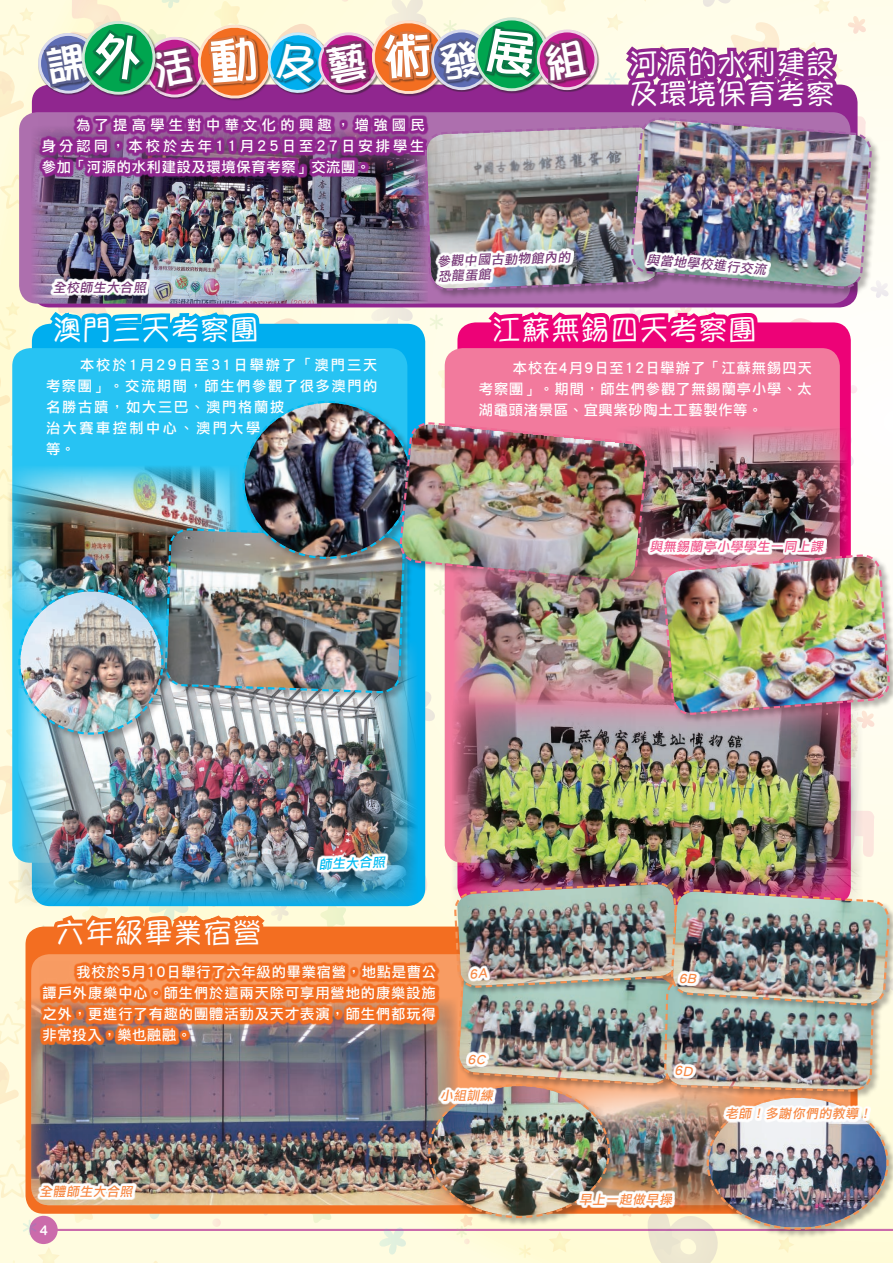
<style>
.page{position:relative;width:893px;height:1263px;background:#fff}
.page>*{position:absolute;margin:0;border:0;box-sizing:border-box;transform-origin:0 0}
.t1{font:29.55px/29.4px "Yuppy TC";color:#fff}
.t2{font:14.25px/21px "Li Hei Pro";letter-spacing:.07em;color:#fff;text-align:justify}
.t3{font:14.25px/21px "Li Hei Pro";letter-spacing:.14em;color:#fff}
.t4{font:13.5px "Arial Rounded MT Bold";color:#fff}
.t5{font:italic 12.75px/15px "Li Hei Pro";color:#773977}
.t6{font:italic 12.75px "Li Hei Pro";color:#f68945}
.t7{font:italic 12.75px "Li Hei Pro";color:#f0588c}
.t8{font:italic 12.75px "Li Hei Pro";color:#00baf1}
</style>
<div class="page">
<img style="left:0;top:0;width:893px;height:1263px">
<p class="t2" style="left:42px;top:114px;width:384px;text-indent:34px">為了提高學生對中華文化的興趣，增強國民身分認同，本校於去年11月25日至27日安排學生參加「河源的水利建設及環境保育考察」交流團。</p>
<h1 class="t1" style="left:629px;top:49px;width:208px">河源的水利建設及環境保育考察</h1>
<p class="t5" style="left:53px;top:280px;width:97px">全校師生大合照</p>
<h1 class="t1" style="left:52px;top:315px;width:208px">澳門三天考察團</h1>
<p class="t3" style="left:46px;top:354px;width:333px;text-indent:34px">本校於1月29日至31日舉辦了「澳門三天考察團」。交流期間，師生們參觀了很多澳門的名勝古蹟，如大三巴、澳門格蘭披<br>治大賽車控制中心、澳門大學<br>等。</p>
<p class="t5" style="left:437px;top:254px;width:135px;rotate:-2deg">參觀中國古動物館內的恐龍蛋館</p>
<p class="t5" style="left:647px;top:253px;width:121px;rotate:4deg">與當地學校進行交流</p>
<h1 class="t1" style="left:492px;top:314px;width:267px">江蘇無錫四天考察團</h1>
<p class="t2" style="left:479px;top:357px;width:334px;text-indent:34px">本校在4月9日至12日舉辦了「江蘇無錫四天考察團」。期間，師生們參觀了無錫蘭亭小學、太湖黿頭渚景區、宜興紫砂陶土工藝製作等。</p>
<p class="t7" style="left:650px;top:540px;width:177px">與無錫蘭亭小學學生一同上課</p>
<h1 class="t1" style="left:55px;top:918px;width:208px">六年級畢業宿營</h1>
<p class="t8" style="left:319px;top:858px;width:68px;rotate:-2deg">師生大合照</p>
<p class="t2" style="left:43px;top:962px;width:395px;text-indent:34px">我校於5月10日舉行了六年級的畢業宿營，地點是曹公譚戶外康樂中心。師生們於這兩天除可享用營地的康樂設施之外，更進行了有趣的團體活動及天才表演，師生們都玩得非常投入，樂也融融。</p>
<p class="t6" style="left:40px;top:1185px;width:97px">全體師生大合照</p>
<p class="t4" style="left:40px;top:1222px;width:10px">4</p>
<p class="t6" style="left:440px;top:1089px;width:57px">小組訓練</p>
<p class="t6" style="left:579px;top:1192px;width:97px">早上一起做早操</p>
<p class="t6" style="left:725px;top:1107px;width:150px">老師！多謝你們的教導！</p>
</div>
